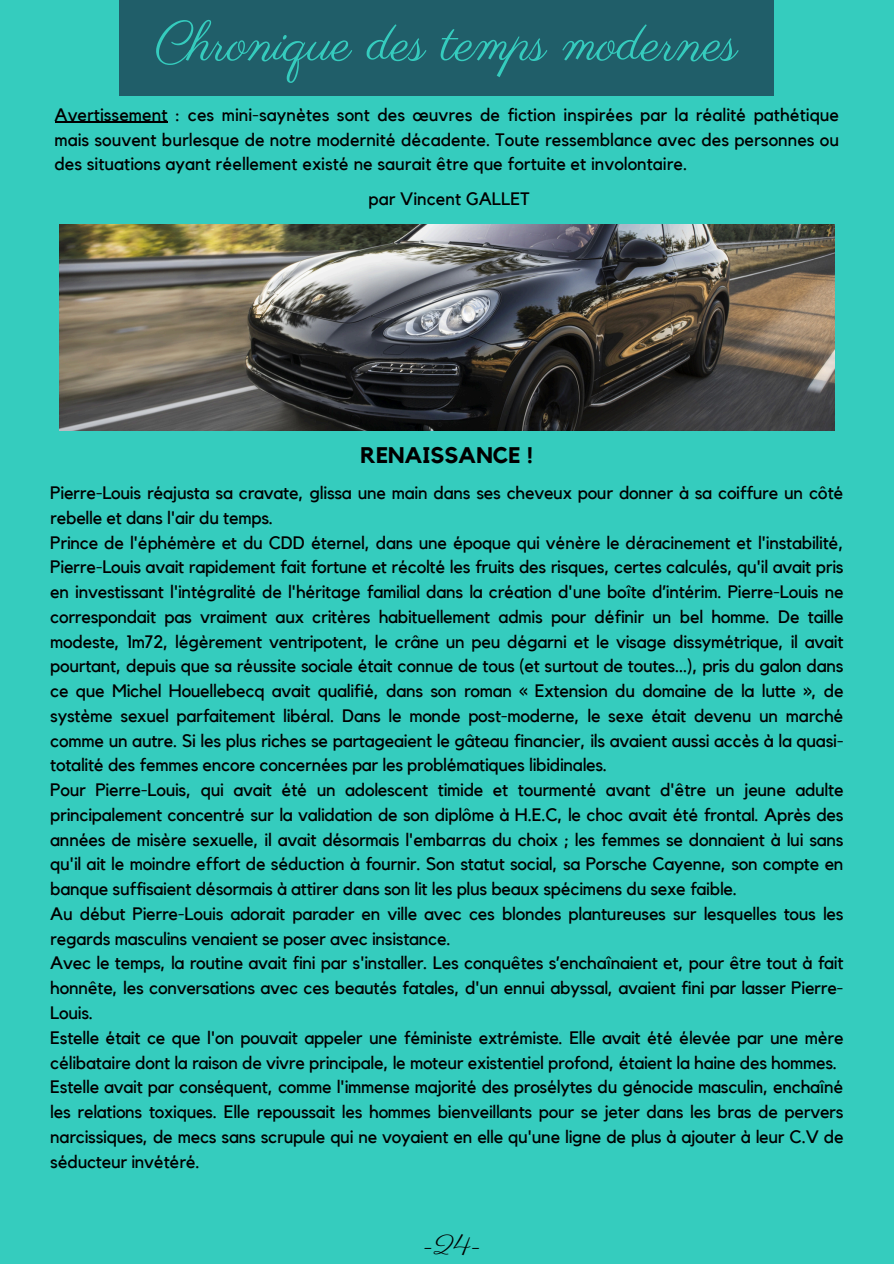
<style>
.page{position:relative;width:894px;height:1264px;background:#fff}
.page>*{position:absolute;margin:0;border:0;box-sizing:border-box;transform-origin:0 0}
.t1{font:54px "Parisienne";color:#35ccbe}
.t2{font:27px "Parisienne";color:#000}
.t3{font:700 22.5px "Kollektif";color:#000}
.t4{font:18px/24.8px "Kollektif";letter-spacing:-.015em;color:#000;text-align:justify}
</style>
<div class="page">
<div style="left:0;top:0;width:893px;height:1263px;background:#35ccbe"></div>
<div style="left:119px;top:1px;width:654px;height:94px;background:#205e69"></div>
<hr style="left:54px;top:122px;width:113px;height:1px;background:#000">
<img style="left:59px;top:225px;width:774px;height:206px">
<p class="t1" style="left:155px;top:10px;width:584px">Chronique des temps modernes</p>
<h1 class="t4" style="left:54px;top:103px;width:785px">Avertissement : ces mini-saynètes sont des œuvres de fiction inspirées par la réalité pathétique mais souvent burlesque de notre modernité décadente. Toute ressemblance avec des personnes ou des situations ayant réellement existé ne saurait être que fortuite et involontaire.</h1>
<p class="t4" style="left:368px;top:187px;width:163px">par Vincent GALLET</p>
<p class="t3" style="left:360px;top:444px;width:174px">RENAISSANCE !</p>
<h3 class="t4" style="left:50px;top:481px;width:794px">Pierre-Louis réajusta sa cravate, glissa une main dans ses cheveux pour donner à sa coiffure un côté rebelle et dans l'air du temps.</h3>
<p class="t4" style="left:50px;top:530px;width:794px">Prince de l'éphémère et du CDD éternel, dans une époque qui vénère le déracinement et l'instabilité, Pierre-Louis avait rapidement fait fortune et récolté les fruits des risques, certes calculés, qu'il avait pris en investissant l'intégralité de l'héritage familial dans la création d'une boîte d’intérim. Pierre-Louis ne correspondait pas vraiment aux critères habituellement admis pour définir un bel homme. De taille modeste, 1m72, légèrement ventripotent, le crâne un peu dégarni et le visage dissymétrique, il avait pourtant, depuis que sa réussite sociale était connue de tous (et surtout de toutes...), pris du galon dans ce que Michel Houellebecq avait qualifié, dans son roman « Extension du domaine de la lutte », de système sexuel parfaitement libéral. Dans le monde post-moderne, le sexe était devenu un marché comme un autre. Si les plus riches se partageaient le gâteau financier, ils avaient aussi accès à la quasi&shy;totalité des femmes encore concernées par les problématiques libidinales.</p>
<p class="t4" style="left:50px;top:778px;width:794px">Pour Pierre-Louis, qui avait été un adolescent timide et tourmenté avant d'être un jeune adulte principalement concentré sur la validation de son diplôme à H.E.C, le choc avait été frontal. Après des années de misère sexuelle, il avait désormais l'embarras du choix ; les femmes se donnaient à lui sans qu'il ait le moindre effort de séduction à fournir. Son statut social, sa Porsche Cayenne, son compte en banque suffisaient désormais à attirer dans son lit les plus beaux spécimens du sexe faible.</p>
<p class="t4" style="left:50px;top:902px;width:794px">Au début Pierre-Louis adorait parader en ville avec ces blondes plantureuses sur lesquelles tous les regards masculins venaient se poser avec insistance.</p>
<p class="t4" style="left:50px;top:951px;width:794px">Avec le temps, la routine avait fini par s'installer. Les conquêtes s’enchaînaient et, pour être tout à fait honnête, les conversations avec ces beautés fatales, d'un ennui abyssal, avaient fini par lasser Pierre-Louis.</p>
<p class="t4" style="left:50px;top:1025px;width:794px">Estelle était ce que l'on pouvait appeler une féministe extrémiste. Elle avait été élevée par une mère célibataire dont la raison de vivre principale, le moteur existentiel profond, étaient la haine des hommes.</p>
<p class="t4" style="left:50px;top:1075px;width:794px">Estelle avait par conséquent, comme l'immense majorité des prosélytes du génocide masculin, enchaîné les relations toxiques. Elle repoussait les hommes bienveillants pour se jeter dans les bras de pervers narcissiques, de mecs sans scrupule qui ne voyaient en elle qu'une ligne de plus à ajouter à leur C.V de séducteur invétéré.</p>
<p class="t2" style="left:423px;top:1228px;width:60px">-24-</p>
</div>
